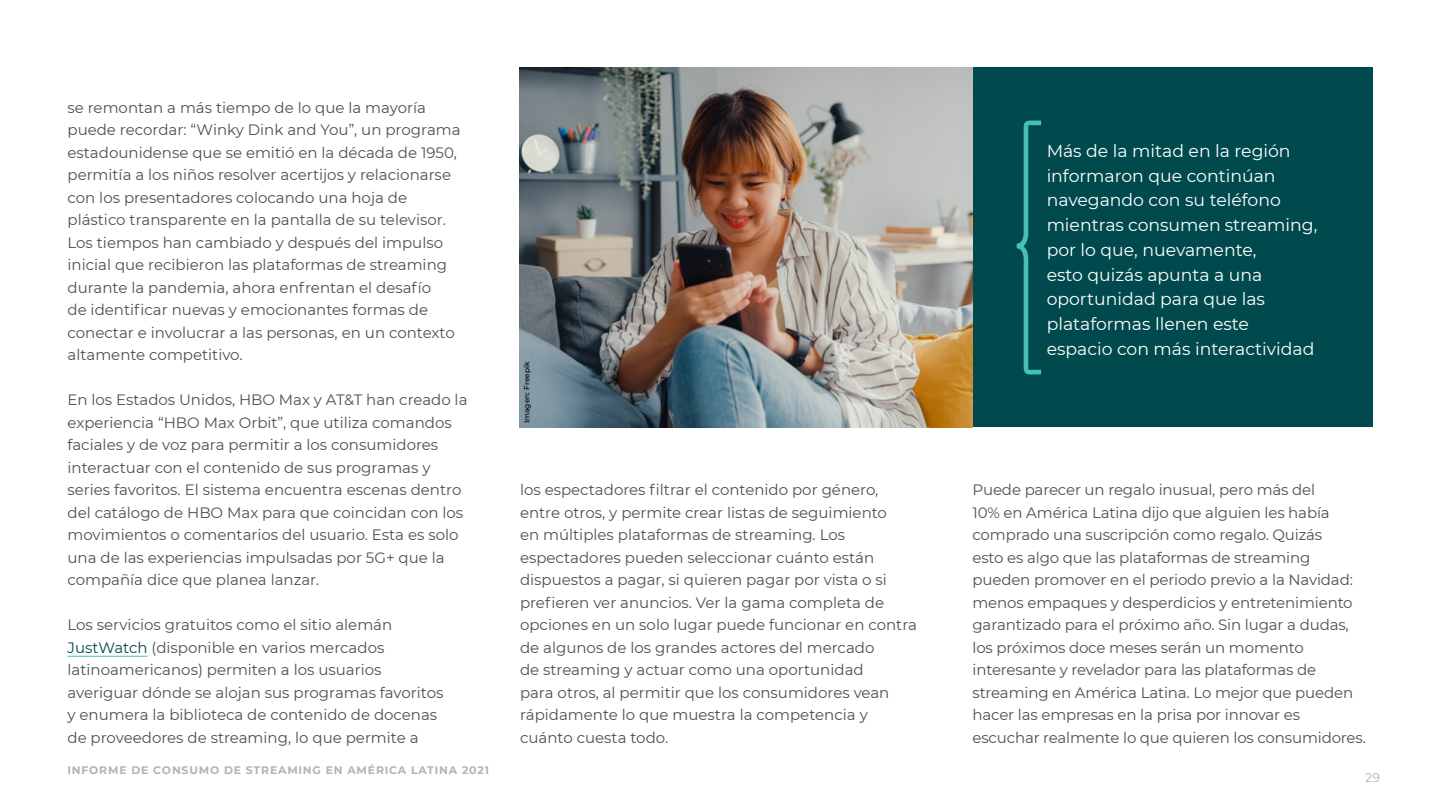
<style>
.page{position:relative;width:1440px;height:810px;background:#fff}
.page>*{position:absolute;margin:0;border:0;box-sizing:border-box;transform-origin:0 0}
.t1{font:17.25px/24.8px "Montserrat";color:#fff}
.t2{font:15px/22.5px "Montserrat";color:#4a524f}
.t3{font:12.45px "Montserrat";color:#b3b3b3}
.t4{font:700 10.95px "Montserrat";letter-spacing:.075em;color:#b3b3b3}
.t5{font:500 7.5px "Montserrat";color:#000}
.s1{color:#004a4d}
</style>
<div class="page">
<hr style="left:68px;top:656px;width:80px;height:1px;background:#44bfb8">
<img style="left:520px;top:68px;width:453px;height:360px">
<div style="left:973px;top:68px;width:399px;height:360px;background:#004a4d"></div>
<svg style="left:1017px;top:121px;width:24px;height:253px"></svg>
<p class="t2" style="left:68px;top:95px;width:395px">se remontan a más tiempo de lo que la mayoría puede recordar: “Winky Dink and You”, un programa estadounidense que se emitió en la década de 1950, permitía a los niños resolver acertijos y relacionarse con los presentadores colocando una hoja de plástico transparente en la pantalla de su televisor.<br>Los tiempos han cambiado y después del impulso inicial que recibieron las plataformas de streaming durante la pandemia, ahora enfrentan el desafío<br>de identificar nuevas y emocionantes formas de conectar e involucrar a las personas, en un contexto altamente competitivo.</p>
<p class="t2" style="left:68px;top:388px;width:402px">En los Estados Unidos, HBO Max y AT&amp;T han creado la experiencia “HBO Max Orbit”, que utiliza comandos faciales y de voz para permitir a los consumidores interactuar con el contenido de sus programas y series favoritos. El sistema encuentra escenas dentro del catálogo de HBO Max para que coincidan con los movimientos o comentarios del usuario. Esta es solo una de las experiencias impulsadas por 5G+ que la compañía dice que planea lanzar.</p>
<p class="t2" style="left:68px;top:613px;width:377px">Los servicios gratuitos como el sitio alemán <span class="s1">JustWatch</span> (disponible en varios mercados latinoamericanos) permiten a los usuarios averiguar dónde se alojan sus programas favoritos y enumera la biblioteca de contenido de docenas de proveedores de streaming, lo que permite a</p>
<p class="t4" style="left:68px;top:762px;width:423px">INFORME DE CONSUMO DE STREAMI NG EN AMÉRICA LATI NA 2021</p>
<p class="t5" style="left:521px;top:423px;width:64px;rotate:-90deg">Imagen: Freepik</p>
<p class="t1" style="left:1047px;top:138px;width:272px">Más de la mitad en la región informaron que continúan navegando con su teléfono mientras consumen streaming, por lo que, nuevamente,<br>esto quizás apunta a una oportunidad para que las plataformas llenen este espacio con más interactividad</p>
<p class="t2" style="left:520px;top:478px;width:399px">los espectadores filtrar el contenido por género, entre otros, y permite crear listas de seguimiento<br>en múltiples plataformas de streaming. Los espectadores pueden seleccionar cuánto están dispuestos a pagar, si quieren pagar por vista o si prefieren ver anuncios. Ver la gama completa de opciones en un solo lugar puede funcionar en contra de algunos de los grandes actores del mercado<br>de streaming y actuar como una oportunidad<br>para otros, al permitir que los consumidores vean rápidamente lo que muestra la competencia y cuánto cuesta todo.</p>
<p class="t2" style="left:973px;top:478px;width:395px">Puede parecer un regalo inusual, pero más del<br>10% en América Latina dijo que alguien les había comprado una suscripción como regalo. Quizás<br>esto es algo que las plataformas de streaming pueden promover en el periodo previo a la Navidad: menos empaques y desperdicios y entretenimiento garantizado para el próximo año. Sin lugar a dudas, los próximos doce meses serán un momento interesante y revelador para las plataformas de streaming en América Latina. Lo mejor que pueden hacer las empresas en la prisa por innovar es escuchar realmente lo que quieren los consumidores.</p>
<p class="t3" style="left:1365px;top:769px;width:16px">29</p>
</div>
